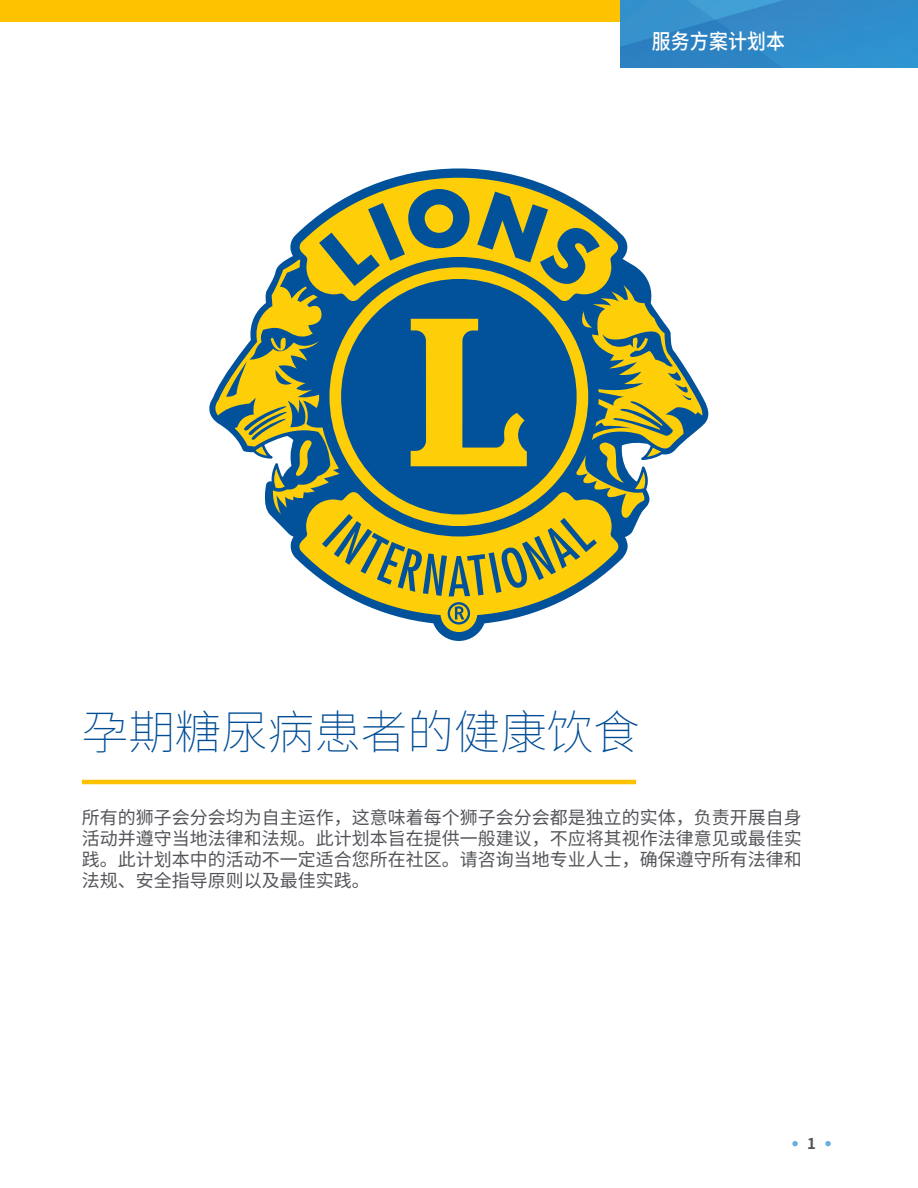
<style>
.page{position:relative;width:918px;height:1188px;background:#fff}
.page>*{position:absolute;margin:0;border:0;box-sizing:border-box;transform-origin:0 0}
.t1{font:100 46.5px "Noto Sans CJ Ksc";color:#014d95}
.t2{font:500 21px "Noto Sans CJ Ksc";letter-spacing:.01em;color:#fff;scale:.9 1}
.t3{font:18px/21px "Noto Sans CJ Ksc";color:#54555a;text-align:justify}
.t4{font:100 15px "Helvetica Neue LT Std";color:#64b0e1}
.s1{font-family:"Noto Sans CJ Ksc";font-weight:700;color:#54555a}
</style>
<div class="page">
<div style="left:0;top:0;width:918px;height:21px;background:#fec200"></div>
<img style="left:620px;top:0;width:298px;height:68px">
<hr style="left:82px;top:780px;width:554px;height:4px;background:#fec200">
<svg style="left:209px;top:168px;width:499px;height:473px"></svg>
<p class="t2" style="left:652px;top:29px;width:150px">服务方案计划本</p>
<h1 class="t1" style="left:82px;top:706px;width:560px">孕期糖尿病患者的健康饮食</h1>
<p class="t3" style="left:82px;top:807px;width:721px">所有的狮子会分会均为自主运作，这意味着每个狮子会分会都是独立的实体，负责开展自身活动并遵守当地法律和法规。此计划本旨在提供一般建议，不应将其视作法律意见或最佳实践。此计划本中的活动不一定适合您所在社区。请咨询当地专业人士，确保遵守所有法律和法规、安全指导原则以及最佳实践。</p>
<p class="t4" style="left:791px;top:1135px;width:42px">• <span class="s1">1</span> •</p>
</div>
